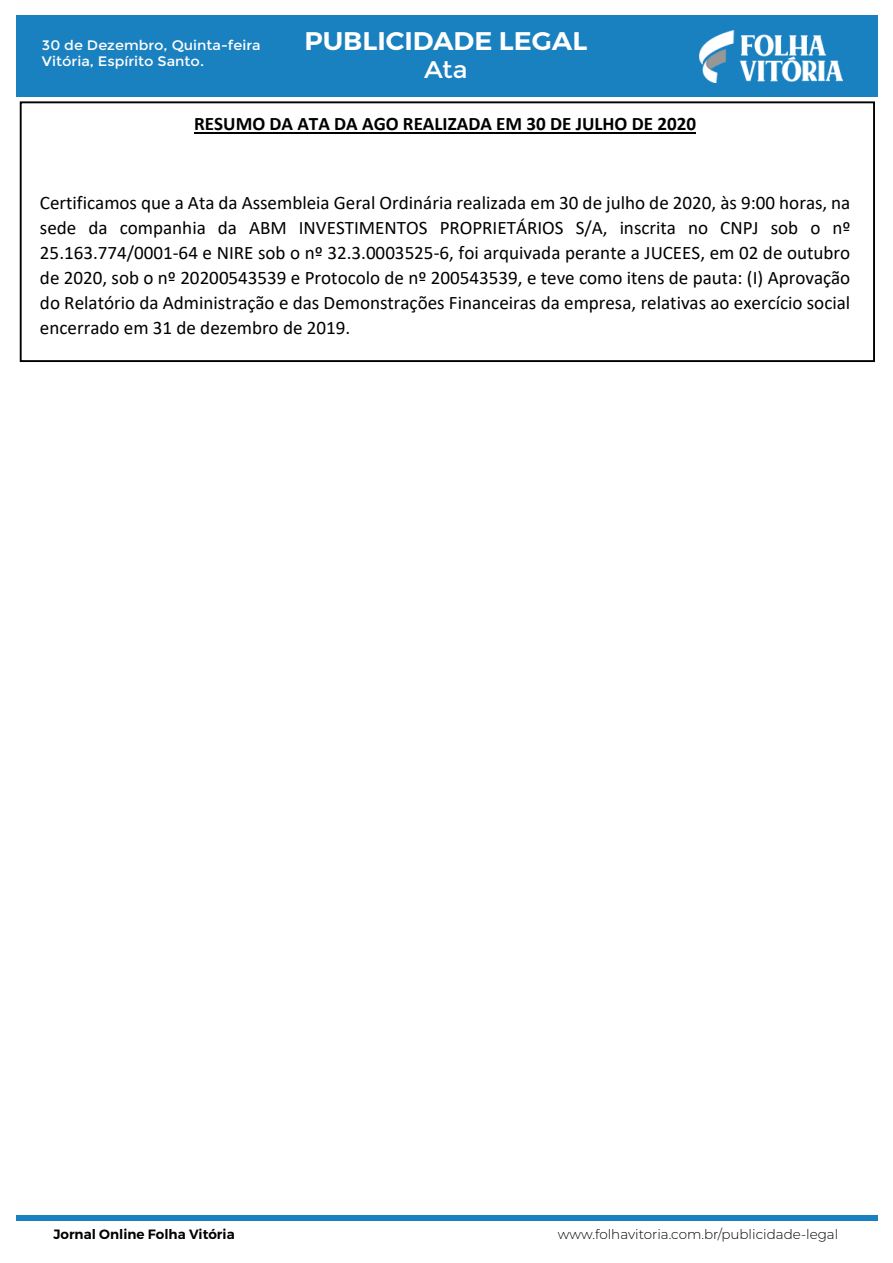
<style>
.page{position:relative;width:893px;height:1263px;background:#fff}
.page>*{position:absolute;margin:0;border:0;box-sizing:border-box;transform-origin:0 0}
.t1{font:600 25.5px "Montserrat";color:#fff;scale:1.06 1}
.t2{font:24px "Montserrat";color:#fff;scale:1.06 1}
.t3{font:19.05px/25px "Calibri";color:#000;text-align:justify}
.t4{font:700 19.05px "Calibri";color:#000}
.t5{font:13.65px/16.5px "Montserrat";color:#fff;scale:1.06 1}
.t6{font:300 13.5px "Montserrat";color:#000}
.t7{font:600 13.5px "Montserrat";color:#000}
</style>
<div class="page">
<div style="left:16px;top:15px;width:861px;height:82px;background:#1a81c0"></div>
<img style="left:700px;top:30px;width:143px;height:52px">
<div style="left:16px;top:1215px;width:861px;height:6px;background:#1a81c0"></div>
<hr style="left:194px;top:132px;width:502px;height:1px;background:#000">
<div style="left:20px;top:101px;width:855px;height:261px;border:2px solid #000"></div>
<p class="t5" style="left:42px;top:37px;width:208px">30 de Dezembro, Quinta-feira<br>Vitória, Espírito Santo.</p>
<h1 class="t1" style="left:304px;top:25px;width:268px">PUBLICIDADE LEGAL</h1>
<p class="t2" style="left:424px;top:56px;width:43px">Ata</p>
<p class="t4" style="left:194px;top:110px;width:503px">RESUMO DA ATA DA AGO REALIZADA EM 30 DE JULHO DE 2020</p>
<p class="t3" style="left:40px;top:189px;width:812px">Certificamos que a Ata da Assembleia Geral Ordinária realizada em 30 de julho de 2020, às 9:00 horas, na sede da companhia da ABM INVESTIMENTOS PROPRIETÁRIOS S/A, inscrita no CNPJ sob o nº 25.163.774/0001-64 e NIRE sob o nº 32.3.0003525-6, foi arquivada perante a JUCEES, em 02 de outubro de 2020, sob o nº 20200543539 e Protocolo de nº 200543539, e teve como itens de pauta: (I) Aprovação do Relatório da Administração e das Demonstrações Financeiras da empresa, relativas ao exercício social encerrado em 31 de dezembro de 2019.</p>
<p class="t7" style="left:53px;top:1225px;width:183px">Jornal Online Folha Vitória</p>
<p class="t6" style="left:558px;top:1225px;width:282px">www.folhavitoria.com.br/publicidade-legal</p>
</div>
